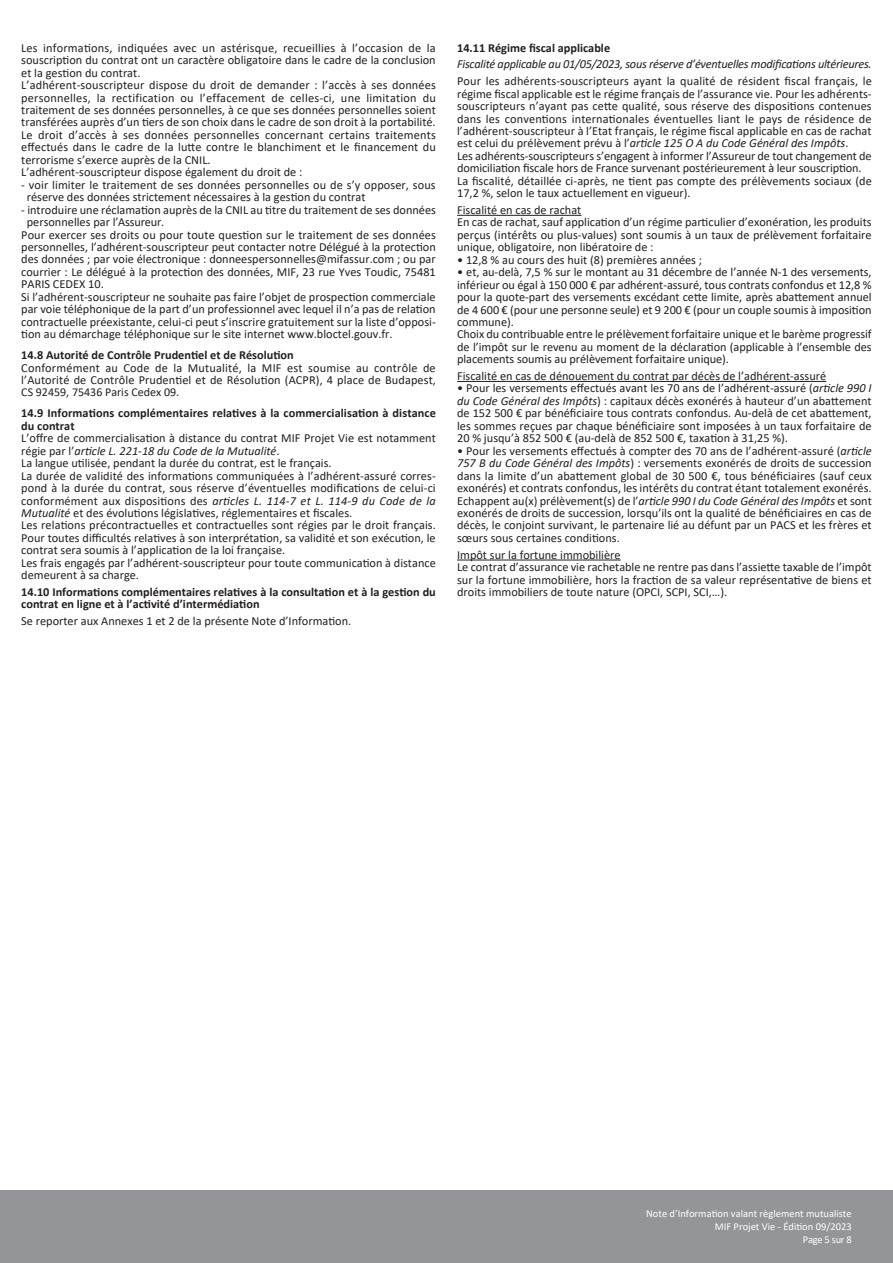
<style>
.page{position:relative;width:893px;height:1263px;background:#fff}
.page>*{position:absolute;margin:0;border:0;box-sizing:border-box;transform-origin:0 0}
.t1{font:12.3px/12.5px "Calibri";color:#231f20}
.t2{font:700 12.3px/12.5px "Calibri";color:#231f20}
.t3{font:italic 12.3px "Calibri";letter-spacing:-.02em;color:#231f20}
.t4{font:12px "Calibri";color:#231f20}
.t5{font:10.5px/13.2px "Calibri";color:#fff;text-align:right}
.s1{font-size:12px}
.s2{font-size:12.3px}
.s3{font-style:italic}
</style>
<div class="page">
<div style="left:0;top:1191px;width:893px;height:72px;background:#939598"></div>
<hr style="left:457px;top:215px;width:124px;height:1px;background:#231f20">
<hr style="left:457px;top:381px;width:369px;height:1px;background:#231f20">
<hr style="left:457px;top:560px;width:164px;height:1px;background:#231f20">
<p class="t1" style="left:21px;top:41px;width:416px">Les informations, indiquées avec un astérisque, recueillies à l’occasion de la souscription du contrat ont un caractère obligatoire dans le cadre de la conclusion et la gestion du contrat.<br>L’adhérent-souscripteur dispose du droit de demander : l’accès à ses données personnelles, la rectification ou l’effacement de celles-ci, une limitation du traitement de ses données personnelles, à ce que ses données personnelles soient transférées auprès d’un tiers de son choix dans le cadre de son droit à la portabilité.<br>Le droit d’accès à ses données personnelles concernant certains traitements effectués dans le cadre de la lutte contre le blanchiment et le financement du terrorisme s’exerce auprès de la CNIL.<br>L’adhérent-souscripteur dispose également du droit de :</p>
<p class="t1" style="left:27px;top:178px;width:410px;text-indent:-6px">- voir limiter le traitement de ses données personnelles ou de s’y opposer, sous réserve des données strictement nécessaires à la gestion du contrat</p>
<p class="t1" style="left:21px;top:203px;width:416px">- introduire une réclamation auprès de la CNIL au titre du traitement de ses données</p>
<p class="t1" style="left:27px;top:215px;width:139px">personnelles par l’Assureur.</p>
<p class="t1" style="left:21px;top:228px;width:416px">Pour exercer ses droits ou pour toute question sur le traitement de ses données</p>
<p class="t1" style="left:21px;top:240px;width:416px">personnelles, l’adhérent-souscripteur peut contacter notre Délégué à la protection</p>
<p class="t1" style="left:21px;top:253px;width:416px">des données ; par voie électronique : donneespersonnelles@mifassur.com ; ou par</p>
<p class="t1" style="left:21px;top:265px;width:416px">courrier : Le délégué à la protection des données, MIF, 23 rue Yves Toudic, 75481</p>
<p class="t1" style="left:21px;top:278px;width:84px">PARIS CEDEX 10.</p>
<p class="t1" style="left:21px;top:290px;width:416px">Si l’adhérent-souscripteur ne souhaite pas faire l’objet de prospection commerciale</p>
<p class="t1" style="left:21px;top:303px;width:416px">par voie téléphonique de la part d’un professionnel avec lequel il n’a pas de relation</p>
<p class="t1" style="left:21px;top:315px;width:416px">contractuelle préexistante, celui-ci peut s’inscrire gratuitement sur la liste d’opposi-</p>
<p class="t1" style="left:21px;top:327px;width:373px">tion au démarchage téléphonique sur le site internet www.bloctel.gouv.fr.</p>
<p class="t2" style="left:21px;top:349px;width:274px">14.8 Autorité de Contrôle Prudentiel et de Résolution</p>
<p class="t1" style="left:21px;top:361px;width:416px">Conformément au Code de la Mutualité, la MIF est soumise au contrôle de l’Autorité de Contrôle Prudentiel et de Résolution (ACPR), 4 place de Budapest<span class="s1">,</span></p>
<p class="t4" style="left:21px;top:384px;width:159px">CS 92459, 75436 Paris Cedex 09<span class="s2">.</span></p>
<p class="t2" style="left:21px;top:407px;width:416px">14.9 Informations complémentaires relatives à la commercialisation à distance du contrat</p>
<p class="t1" style="left:21px;top:432px;width:416px">L’offre de commercialisation à distance du contrat MIF Projet Vie est notamment régie par l’<span class="s3">article L. 221-18 du Code de la Mutualité</span>.<br>La langue utilisée, pendant la durée du contrat, est le français.<br>La durée de validité des informations communiquées à l’adhérent-assuré corres&shy;pond à la durée du contrat, sous réserve d’éventuelles modifications de celui-ci conformément aux dispositions des <span class="s3">articles L. 114-7 et L. 114-9 du Code de la Mutualité</span> et des évolutions législatives, réglementaires et fiscales.<br>Les relations précontractuelles et contractuelles sont régies par le droit français.<br>Pour toutes difficultés relatives à son interprétation, sa validité et son exécution, le contrat sera soumis à l’application de la loi française.<br>Les frais engagés par l’adhérent-souscripteur pour toute communication à distance demeurent à sa charge.</p>
<p class="t2" style="left:21px;top:585px;width:416px">14.10 Informations complémentaires relatives à la consultation et à la gestion du contrat en ligne et à l’activité d’intermédiation</p>
<p class="t1" style="left:21px;top:614px;width:332px">Se reporter aux Annexes 1 et 2 de la présente Note d’Information.</p>
<p class="t2" style="left:457px;top:41px;width:155px">14.11 Régime fiscal applicable</p>
<p class="t3" style="left:457px;top:56px;width:416px">Fiscalité applicable au 01/05/2023, sous réserve d’éventuelles modifications ultérieures.</p>
<p class="t1" style="left:457px;top:75px;width:416px">Pour les adhérents-souscripteurs ayant la qualité de résident fiscal français, le régime fiscal applicable est le régime français de l’assurance vie. Pour les adhérents&shy;souscripteurs n’ayant pas cette qualité, sous réserve des dispositions contenues dans les conventions internationales éventuelles liant le pays de résidence de l’adhérent-souscripteur à l’Etat français, le régime fiscal applicable en cas de rachat est celui du prélèvement prévu à l’<span class="s3">article 125 O A du Code Général des Impôts</span>.<br>Les adhérents-souscripteurs s’engagent à informer l’Assureur de tout changement de domiciliation fiscale hors de France survenant postérieurement à leur souscription.<br>La fiscalité, détaillée ci-après, ne tient pas compte des prélèvements sociaux (de 17,2 %, selon le taux actuellement en vigueur).</p>
<p class="t1" style="left:457px;top:203px;width:416px">Fiscalité en cas de rachat<br>En cas de rachat, sauf application d’un régime particulier d’exonération, les produits perçus (intérêts ou plus-values) sont soumis à un taux de prélèvement forfaitaire unique, obligatoire, non libératoire de :</p>
<p class="t1" style="left:457px;top:253px;width:247px">• 12,8 % au cours des huit (8) premières années ;</p>
<p class="t1" style="left:457px;top:266px;width:416px">• et, au-delà, 7,5 % sur le montant au 31 décembre de l’année N-1 des versements, inférieur ou égal à 150 000 € par adhérent-assuré, tous contrats confondus et 12,8 % pour la quote-part des versements excédant cette limite, après abattement annuel de 4 600 € (pour une personne seule) et 9 200 € (pour un couple soumis à imposition commune).<br>Choix du contribuable entre le prélèvement forfaitaire unique et le barème progressif de l’impôt sur le revenu au moment de la déclaration (applicable à l’ensemble des placements soumis au prélèvement forfaitaire unique).</p>
<p class="t1" style="left:457px;top:369px;width:371px">Fiscalité en cas de dénouement du contrat par décès de l’adhérent-assuré</p>
<p class="t1" style="left:457px;top:382px;width:416px;text-align:justify">• Pour les versements effectués avant les 70 ans de l’adhérent-assuré (<span class="s3">article 990 I du Code Général des Impôts</span>) : capitaux décès exonérés à hauteur d’un abattement de 152 500 € par bénéficiaire tous contrats confondus. Au-delà de cet abattement, les sommes reçues par chaque bénéficiaire sont imposées à un taux forfaitaire de 20 % jusqu’à 852 500 € (au-delà de 852 500 €, taxation à 31,25 %).</p>
<p class="t1" style="left:457px;top:444px;width:416px;text-align:justify">• Pour les versements effectués à compter des 70 ans de l’adhérent-assuré (<span class="s3">article 757 B du Code Général des Impôts</span>) : versements exonérés de droits de succession dans la limite d’un abattement global de 30 500 €, tous bénéficiaires (sauf ceux exonérés) et contrats confondus, les intérêts du contrat étant totalement exonérés.<br>Echappent au(x) prélèvement(s) de l’<span class="s3">article 990 I du Code Général des Impôts</span> et sont exonérés de droits de succession, lorsqu’ils ont la qualité de bénéficiaires en cas de décès, le conjoint survivant, le partenaire lié au défunt par un PACS et les frères et sœurs sous certaines conditions.</p>
<p class="t1" style="left:457px;top:548px;width:416px">Impôt sur la fortune immobilière<br>Le contrat d’assurance vie rachetable ne rentre pas dans l’assiette taxable de l’impôt sur la fortune immobilière, hors la fraction de sa valeur représentative de biens et droits immobiliers de toute nature (OPCI, SCPI, SCI,…).</p>
<p class="t5" style="left:646px;top:1206px;width:207px">Note d’Information valant règlement mutualiste<br>MIF Projet Vie - Édition 09/2023<br>Page 5 sur 8</p>
</div>
